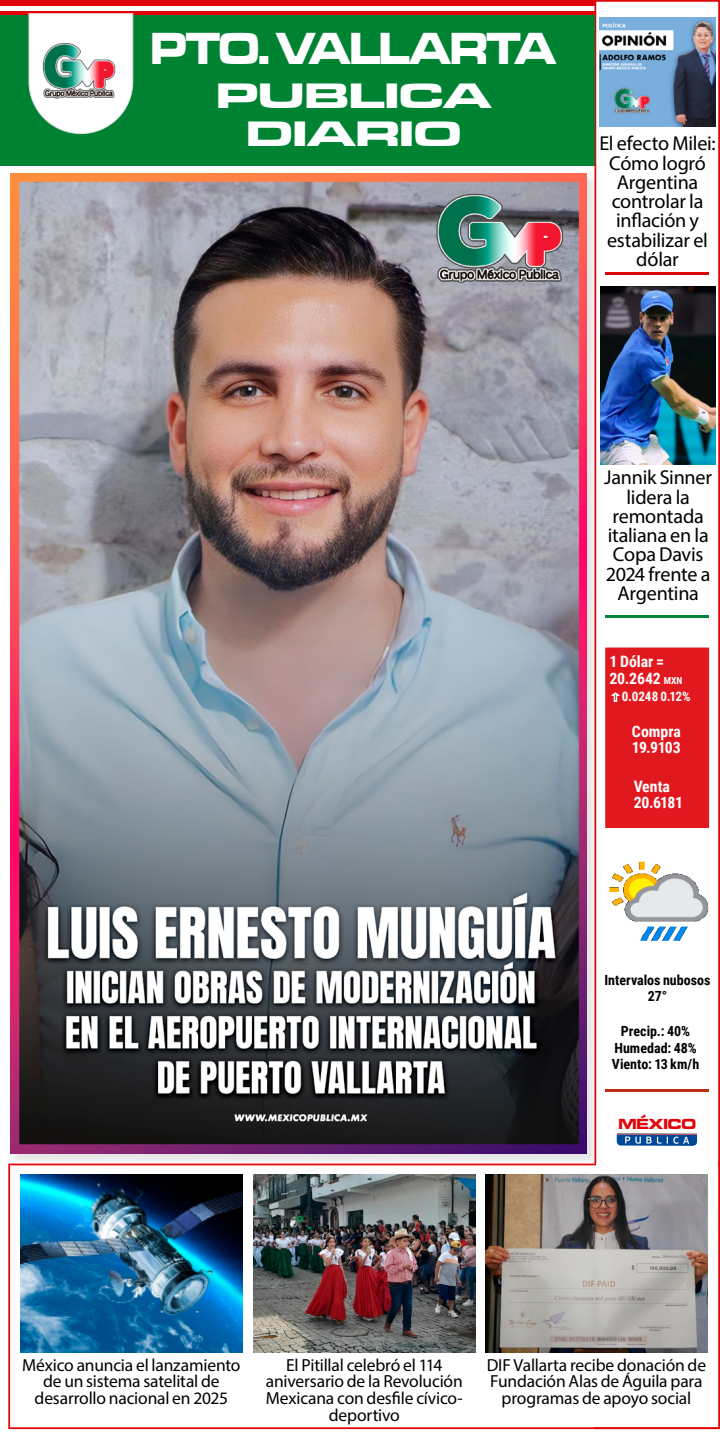
<style>
.page{position:relative;width:720px;height:1439px;background:#fff}
.page>*{position:absolute;margin:0;border:0;box-sizing:border-box;transform-origin:0 0}
.t1{font:46.38px "Microgramma D Bold Exte";letter-spacing:-.02em;color:#fff;scale:.9 1}
.t2{font:36.49px/37.5px "Microgramma D Bold Exte";color:#fff;text-align:center;scale:1.33 1}
.t3{font:20.12px/19.2px "Myriad Pro";letter-spacing:-.015em;color:#000;text-align:center}
.t4{font:17.5px/16.6px "Myriad Pro";letter-spacing:-.01em;color:#000;text-align:center}
.t5{font:700 15.75px/16.6px "Roboto Condensed";letter-spacing:-.005em;color:#fff}
.t6{font:15.14px "Microgramma D Bold Exte";letter-spacing:-.005em;color:#e0040b}
.t7{font:700 14px/16.6px "Roboto Condensed";color:#000;text-align:center}
.t8{font:700 13.12px "Roboto Condensed";letter-spacing:-.005em;color:#fff}
.s1{font-size:9.62px}
</style>
<div class="page">
<svg style="left:8px;top:1163px;width:711px;height:266px"></svg>
<div style="left:596px;top:1162px;width:122px;height:8px;background:#fff"></div>
<div style="left:0;top:14px;width:594px;height:151px;background:#008233"></div>
<hr style="left:0;top:11px;width:594px;height:3px;background:#e0040b">
<div style="left:0;top:0;width:594px;height:6px;background:#e0040b"></div>
<img style="left:599px;top:17px;width:115px;height:109px">
<svg style="left:616px;top:1133px;width:80px;height:13px"></svg>
<hr style="left:605px;top:1089px;width:103px;height:3px;background:#be2a15">
<div style="left:605px;top:647px;width:103px;height:181px;background:#e2181f;border:3px solid #e0040b"></div>
<img style="left:609px;top:861px;width:100px;height:80px">
<img style="left:253px;top:1174px;width:222px;height:178px">
<img style="left:485px;top:1174px;width:222px;height:178px">
<svg style="left:29px;top:13px;width:104px;height:121px;background:#c9d7ce"></svg>
<div style="left:12px;top:174px;width:585px;height:991px;background:#000;opacity:.1"></div>
<img style="left:10px;top:173px;width:576px;height:980px">
<img style="left:21px;top:1174px;width:221px;height:178px">
<hr style="left:605px;top:273px;width:103px;height:2px;background:#e0040b">
<hr style="left:605px;top:615px;width:103px;height:2px;background:#00823f">
<img style="left:600px;top:286px;width:115px;height:178px">
<h1 class="t1" style="left:150px;top:17px;width:452px">PTO. VALLARTA</h1>
<h2 class="t2" style="left:216px;top:76px;width:208px">PUBLICA<br>DIARIO</h2>
<p class="t3" style="left:599px;top:134px;width:118px">El efecto Milei:<br>Cómo logró<br>Argentina controlar la inflación y estabilizar el dólar</p>
<p class="t3" style="left:604px;top:468px;width:109px">Jannik Sinner lidera la remontada italiana en la<br>Copa Davis<br>2024 frente a<br>Argentina</p>
<p class="t5" style="left:609px;top:652px;width:75px">1 Dólar =<br>20.2642 <span class="s1">MXN</span></p>
<p class="t8" style="left:611px;top:687px;width:81px">⇧ 0.0248 0.12%</p>
<p class="t5" style="left:631px;top:722px;width:51px">Compra<br>19.9103</p>
<p class="t5" style="left:633px;top:777px;width:51px">Venta<br>20.6181</p>
<p class="t7" style="left:604px;top:971px;width:107px">Intervalos nubosos<br>27°</p>
<p class="t7" style="left:611px;top:1022px;width:89px">Precip.: 40%<br>Humedad: 48%<br>Viento: 13 km/h</p>
<p class="t6" style="left:618px;top:1113px;width:79px">MÉXICO</p>
<p class="t4" style="left:22px;top:1356px;width:220px">México anuncia el lanzamiento de un sistema satelital de desarrollo nacional en 2025</p>
<p class="t4" style="left:266px;top:1356px;width:198px">El Pitillal celebró el 114 aniversario de la Revolución<br>Mexicana con desfile cívico&shy;deportivo</p>
<p class="t4" style="left:486px;top:1356px;width:221px">DIF Vallarta recibe donación de<br>Fundación Alas de Águila para programas de apoyo social</p>
</div>
